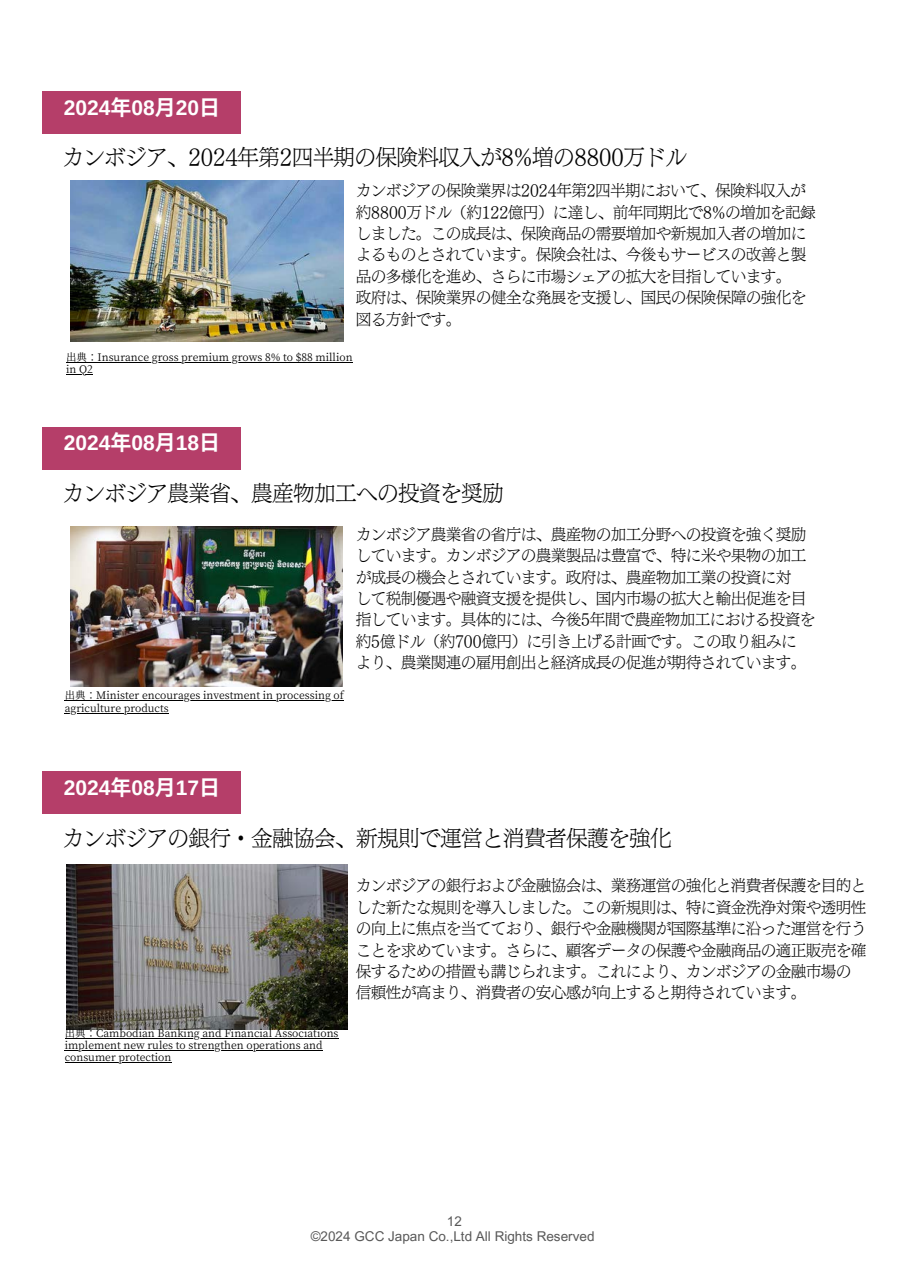
<style>
.page{position:relative;width:909px;height:1262px;background:#fff}
.page>*{position:absolute;margin:0;border:0;box-sizing:border-box;transform-origin:0 0}
.t1{font:21px "Canva Tsuku News Min Pr 6 N L";color:#000}
.t2{font:700 21px "Arimo";color:#fff}
.t3{font:15px/21.3px "Canva Tsuku News Min Pr 6 N L";color:#000}
.t4{font:13.5px "Arial MT Pro";color:#585858}
.t5{font:10.5px/12.3px "Gen Ryu Min TW R";color:#000}
.s1{font-family:"Noto Sans CJ Ksc"}
</style>
<div class="page">
<div style="left:43px;top:771px;width:198px;height:43px;background:#b53e69"></div>
<img style="left:66px;top:864px;width:281px;height:164px">
<hr style="left:65px;top:1037px;width:274px;height:1px;background:#000">
<hr style="left:65px;top:1049px;width:258px;height:1px;background:#000">
<hr style="left:65px;top:1062px;width:106px;height:1px;background:#000">
<div style="left:43px;top:426px;width:198px;height:43px;background:#b53e69"></div>
<img style="left:70px;top:526px;width:273px;height:160px">
<hr style="left:65px;top:700px;width:279px;height:1px;background:#000">
<hr style="left:65px;top:712px;width:104px;height:1px;background:#000">
<div style="left:43px;top:91px;width:198px;height:43px;background:#b53e69"></div>
<img style="left:70px;top:181px;width:274px;height:160px">
<hr style="left:66px;top:362px;width:287px;height:1px;background:#000">
<svg style="left:66px;top:374px;width:27px;height:1px"></svg>
<p class="t2" style="left:64px;top:96px;width:151px">2024<span class="s1">年</span>08<span class="s1">月</span> 20<span class="s1">日</span></p>
<h1 class="t1" style="left:63px;top:146px;width:626px">カンボジア、2024年第2四半期の保険料収入が8%増の8800万ドル</h1>
<p class="t3" style="left:356px;top:180px;width:461px">カンボジアの保険業界は2024年第2四半期において、保険料収入が約8800万ドル（約122億円）に達し、前年同期比で8%の増加を記録しました。この成長は、保険商品の需要増加や新規加入者の増加によるものとされています。保険会社は、今後もサービスの改善と製品の多様化を進め、さらに市場シェアの拡大を目指しています。<br>政府は、保険業界の健全な発展を支援し、国民の保険保障の強化を図る方針です。</p>
<p class="t5" style="left:66px;top:351px;width:288px">出典：Insurance gross premium grows 8% to $88 million in Q2</p>
<h3 class="t2" style="left:64px;top:431px;width:151px">2024<span class="s1">年</span>08<span class="s1">月</span> 18<span class="s1">日</span></h3>
<p class="t1" style="left:63px;top:482px;width:442px">カンボジア農業省、農産物加工への投資を奨励</p>
<p class="t5" style="left:65px;top:689px;width:281px">出典：Minister encourages investment in processing of</p>
<h3 class="t5" style="left:65px;top:701px;width:106px">agriculture products</h3>
<h2 class="t3" style="left:356px;top:523px;width:460px">カンボジア農業省の省庁は、農産物の加工分野への投資を強く奨励しています。カンボジアの農業製品は豊富で、特に米や果物の加工が成長の機会とされています。政府は、農産物加工業の投資に対<br>して税制優遇や融資支援を提供し、国内市場の拡大と輸出促進を目指しています。具体的には、今後5年間で農産物加工における投資を約5億ドル（約700億円）に引き上げる計画です。この取り組みにより、農業関連の雇用創出と経済成長の促進が期待されています。</h2>
<h1 class="t2" style="left:64px;top:776px;width:151px">2024<span class="s1">年</span>08<span class="s1">月</span> 17<span class="s1">日</span></h1>
<p class="t1" style="left:63px;top:827px;width:610px">カンボジアの銀行・金融協会、新規則で運営と消費者保護を強化</p>
<h1 class="t5" style="left:65px;top:1026px;width:275px">出典：Cambodian Banking and Financial Associations</h1>
<h2 class="t5" style="left:65px;top:1038px;width:260px">implement new rules to strengthen operations and</h2>
<p class="t5" style="left:65px;top:1050px;width:108px">consumer protection</p>
<p class="t3" style="left:356px;top:874px;width:511px">カンボジアの銀行および金融協会は、業務運営の強化と消費者保護を目的とした新たな規則を導入しました。この新規則は、特に資金洗浄対策や透明性の向上に焦点を当てており、銀行や金融機関が国際基準に沿った運営を行うことを求めています。さらに、顧客データの保護や金融商品の適正販売を確保するための措置も講じられます。これにより、カンボジアの金融市場の信頼性が高まり、消費者の安心感が向上すると期待されています。</p>
<h3 class="t4" style="left:447px;top:1215px;width:17px">12</h3>
<p class="t4" style="left:311px;top:1231px;width:285px">©️2024 GCC Japan Co.,Ltd All Rights Reserved</p>
</div>
